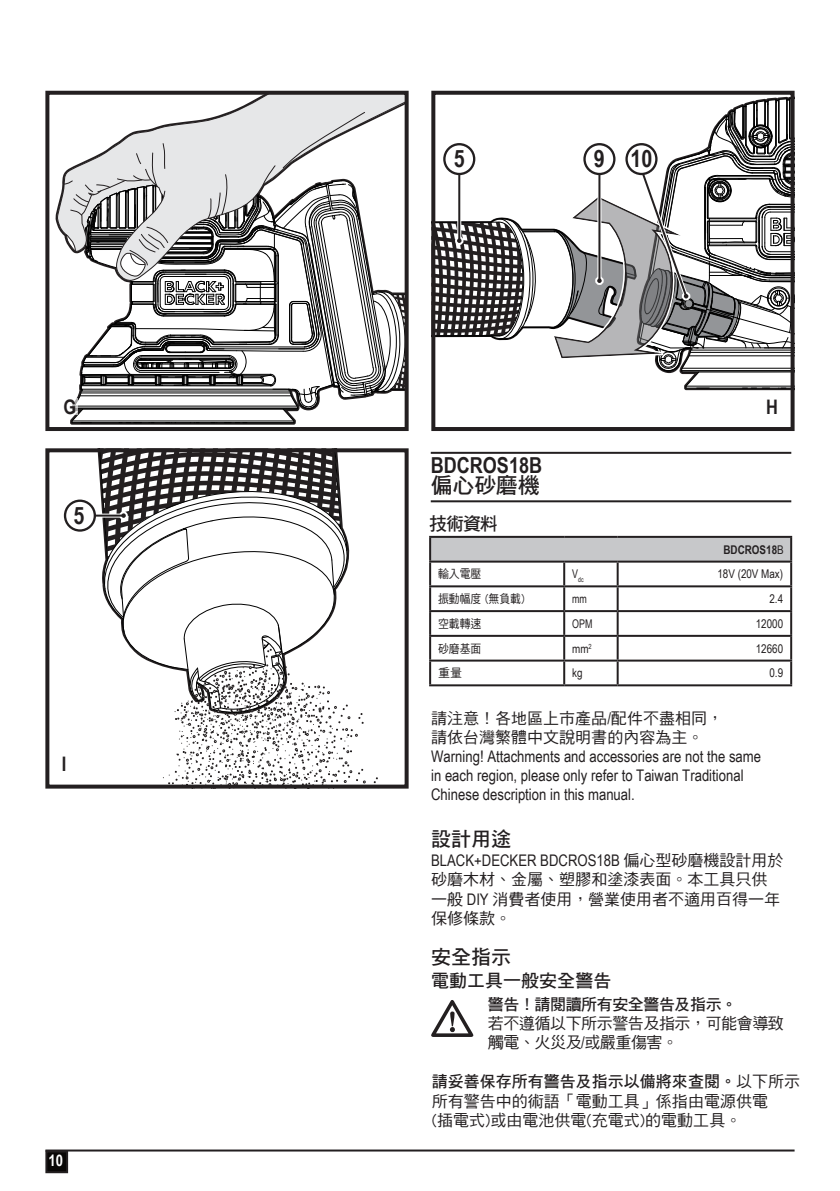
<style>
.page{position:relative;width:840px;height:1191px;background:#fff}
.page>*{position:absolute;margin:0;border:0;box-sizing:border-box;transform-origin:0 0}
.t1{font:700 24px "Arial Narrow";color:#231f20}
.t2{font:700 22px "Arial Narrow";color:#231f20}
.t3{font:22px "DF Hei Std W7";letter-spacing:-.01em;color:#231f20}
.t4{font:20px "DF Hei Std W7";color:#231f20}
.t5{font:700 20px "Arial Narrow";color:#231f20}
.t6{font:18px "DF Hei Std W7";color:#231f20}
.t7{font:16px/19.2px "Arial Narrow";color:#231f20}
.t8{font:16px/19.2px "DF Hei Std W5";color:#231f20}
.t9{font:16px/19.2px "DF Hei Std W5";letter-spacing:-.03em;color:#231f20}
.t10{font:16px "DF Hei Std W7";color:#231f20}
.t11{font:16px "DF Hei Std W7";letter-spacing:-.03em;color:#231f20}
.t12{font:700 16px "Arial Narrow";color:#fff}
.t13{font:12px "Arial Narrow";color:#231f20}
.t14{font:12px "DF Hei Std W5";color:#231f20;scale:.9 1}
.t15{font:700 12px "Arial Narrow";color:#231f20}
.t16{font:12px "Arial Narrow";color:#231f20;scale:.9 1}
.t17{font:12px "DF Hei Std W5";color:#231f20}
.t18{font:7px "Arial Narrow";color:#231f20;scale:.9 1}
.s1{font-weight:400}
.s2{font-family:"Arial Narrow"}
.s3{font-family:"DF Hei Std W5"}
</style>
<div class="page">
<hr style="left:45px;top:1149px;width:749px;height:2px;background:#231f20">
<div style="left:46px;top:1151px;width:21px;height:21px;background:#090706"></div>
<div style="left:45px;top:1150px;width:23px;height:23px;border:2px solid #231f20"></div>
<svg style="left:431px;top:1000px;width:42px;height:37px"></svg>
<svg style="left:57px;top:96px;width:346px;height:328px"></svg>
<div style="left:45px;top:91px;width:363px;height:340px;border:4px solid #231f20"></div>
<svg style="left:61px;top:399px;width:16px;height:16px"></svg>
<svg style="left:436px;top:98px;width:359px;height:291px"></svg>
<div style="left:626px;top:144px;width:30px;height:30px;background:#fff;border-radius:50%"></div>
<div style="left:625px;top:143px;width:32px;height:32px;border:2px solid #231f20;border-radius:50%"></div>
<div style="left:431px;top:91px;width:363px;height:340px;border:4px solid #231f20"></div>
<svg style="left:97px;top:453px;width:268px;height:336px"></svg>
<hr style="left:72px;top:514px;width:51px;height:2px;background:#231f20">
<div style="left:65px;top:501px;width:30px;height:29px;background:#fff;border-radius:50%"></div>
<div style="left:64px;top:499px;width:32px;height:32px;border:2px solid #231f20;border-radius:50%"></div>
<div style="left:45px;top:448px;width:363px;height:340px;border:4px solid #231f20"></div>
<div style="left:430px;top:537px;width:360px;height:24px;background:#c7c8ca"></div>
<hr style="left:429px;top:536px;width:135px;height:2px;background:#231f20">
<hr style="left:429px;top:538px;width:2px;height:22px;background:#231f20">
<hr style="left:564px;top:536px;width:53px;height:2px;background:#231f20">
<hr style="left:617px;top:536px;width:174px;height:2px;background:#231f20">
<hr style="left:789px;top:538px;width:2px;height:22px;background:#231f20">
<hr style="left:429px;top:560px;width:135px;height:2px;background:#231f20">
<hr style="left:429px;top:562px;width:2px;height:23px;background:#231f20">
<hr style="left:564px;top:560px;width:53px;height:2px;background:#231f20">
<hr style="left:563px;top:562px;width:2px;height:23px;background:#231f20">
<hr style="left:617px;top:560px;width:174px;height:2px;background:#231f20">
<hr style="left:616px;top:562px;width:2px;height:23px;background:#231f20">
<hr style="left:789px;top:562px;width:2px;height:23px;background:#231f20">
<hr style="left:429px;top:585px;width:135px;height:2px;background:#231f20">
<hr style="left:429px;top:587px;width:2px;height:23px;background:#231f20">
<hr style="left:564px;top:585px;width:53px;height:2px;background:#231f20">
<hr style="left:563px;top:587px;width:2px;height:23px;background:#231f20">
<hr style="left:617px;top:585px;width:174px;height:2px;background:#231f20">
<hr style="left:616px;top:587px;width:2px;height:23px;background:#231f20">
<hr style="left:789px;top:587px;width:2px;height:23px;background:#231f20">
<hr style="left:429px;top:610px;width:135px;height:2px;background:#231f20">
<hr style="left:429px;top:612px;width:2px;height:23px;background:#231f20">
<hr style="left:564px;top:610px;width:53px;height:2px;background:#231f20">
<hr style="left:563px;top:612px;width:2px;height:23px;background:#231f20">
<hr style="left:617px;top:610px;width:174px;height:2px;background:#231f20">
<hr style="left:616px;top:612px;width:2px;height:23px;background:#231f20">
<hr style="left:789px;top:612px;width:2px;height:23px;background:#231f20">
<hr style="left:429px;top:635px;width:135px;height:2px;background:#231f20">
<hr style="left:429px;top:637px;width:2px;height:22px;background:#231f20">
<hr style="left:564px;top:635px;width:53px;height:2px;background:#231f20">
<hr style="left:563px;top:637px;width:2px;height:22px;background:#231f20">
<hr style="left:617px;top:635px;width:174px;height:2px;background:#231f20">
<hr style="left:616px;top:637px;width:2px;height:22px;background:#231f20">
<hr style="left:789px;top:637px;width:2px;height:22px;background:#231f20">
<hr style="left:429px;top:659px;width:135px;height:2px;background:#231f20">
<hr style="left:429px;top:661px;width:2px;height:23px;background:#231f20">
<hr style="left:564px;top:659px;width:53px;height:2px;background:#231f20">
<hr style="left:563px;top:661px;width:2px;height:23px;background:#231f20">
<hr style="left:617px;top:659px;width:174px;height:2px;background:#231f20">
<hr style="left:616px;top:661px;width:2px;height:23px;background:#231f20">
<hr style="left:789px;top:661px;width:2px;height:23px;background:#231f20">
<hr style="left:429px;top:684px;width:135px;height:2px;background:#231f20">
<hr style="left:564px;top:684px;width:53px;height:2px;background:#231f20">
<hr style="left:617px;top:684px;width:174px;height:2px;background:#231f20">
<hr style="left:430px;top:500px;width:360px;height:2px;background:#231f20">
<hr style="left:430px;top:452px;width:360px;height:2px;background:#231f20">
<p class="t5" style="left:63px;top:392px;width:14px">G</p>
<h1 class="t1" style="left:74px;top:497px;width:12px">5</h1>
<p class="t5" style="left:62px;top:749px;width:6px">I</p>
<p class="t12" style="left:49px;top:1148px;width:16px">10</p>
<h1 class="t1" style="left:453px;top:140px;width:12px">5</h1>
<h1 class="t1" style="left:593px;top:140px;width:60px">9 10</h1>
<h2 class="t2" style="left:430px;top:449px;width:113px">BDCROS18B</h2>
<h2 class="t3" style="left:430px;top:473px;width:110px">偏心砂磨機</h2>
<p class="t6" style="left:429px;top:513px;width:70px">技術資料</p>
<p class="t5" style="left:765px;top:392px;width:13px">H</p>
<p class="t15" style="left:723px;top:540px;width:62px">BDCROS18<span class="s1">B</span></p>
<p class="t14" style="left:438px;top:567px;width:50px">輸入電壓</p>
<p class="t18" style="left:572px;top:575px;width:14px"><sup>V</sup>dc</p>
<p class="t13" style="left:717px;top:565px;width:67px">18V (20V Max)</p>
<p class="t14" style="left:438px;top:592px;width:97px">振動幅度 (無負載)</p>
<p class="t16" style="left:572px;top:590px;width:18px">mm</p>
<p class="t13" style="left:769px;top:590px;width:15px">2.4</p>
<p class="t14" style="left:438px;top:617px;width:50px">空載轉速</p>
<p class="t16" style="left:572px;top:615px;width:24px">OPM</p>
<p class="t13" style="left:755px;top:615px;width:29px">12000</p>
<p class="t14" style="left:438px;top:642px;width:50px">砂磨基面</p>
<p class="t13" style="left:572px;top:639px;width:21px">mm<sup>2</sup></p>
<p class="t13" style="left:755px;top:639px;width:29px">12660</p>
<p class="t17" style="left:438px;top:666px;width:25px">重量</p>
<p class="t13" style="left:572px;top:664px;width:12px">kg</p>
<p class="t13" style="left:769px;top:664px;width:15px">0.9</p>
<p class="t8" style="left:431px;top:708px;width:293px">請注意！各地區上市產品<span class="s2">/</span>配件不盡相同，請依台灣繁體中文說明書的內容為主。</p>
<p class="t7" style="left:431px;top:746px;width:331px">Warning! Attachments and accessories are not the same in each region, please only refer to Taiwan Traditional<br>Chinese description in this manual.</p>
<p class="t4" style="left:431px;top:828px;width:81px">設計用途</p>
<p class="t7" style="left:431px;top:850px;width:354px">BLACK+DECKER BDCROS18B <span class="s3">偏心型砂磨機設計用於</span></p>
<p class="t8" style="left:431px;top:869px;width:350px">砂磨木材、金屬、塑膠和塗漆表面。本工具只供一般 <span class="s2">DIY</span> 消費者使用，營業使用者不適用百得一年保修條款。</p>
<p class="t4" style="left:431px;top:945px;width:81px">安全指示</p>
<p class="t6" style="left:431px;top:971px;width:181px">電動工具一般安全警告</p>
<p class="t11" style="left:487px;top:995px;width:251px">警告！請閱讀所有安全警告及指示。</p>
<p class="t9" style="left:487px;top:1013px;width:297px">若不遵循以下所示警告及指示，可能會導致觸電、火災及<span class="s2">/</span>或嚴重傷害。</p>
<p class="t10" style="left:431px;top:1073px;width:370px">請妥善保存所有警告及指示以備將來查閱。<span class="s3">以下所示</span></p>
<p class="t8" style="left:431px;top:1091px;width:338px">所有警告中的術語「電動工具」係指由電源供電(插電式)或由電池供電(充電式)的電動工具。</p>
</div>
